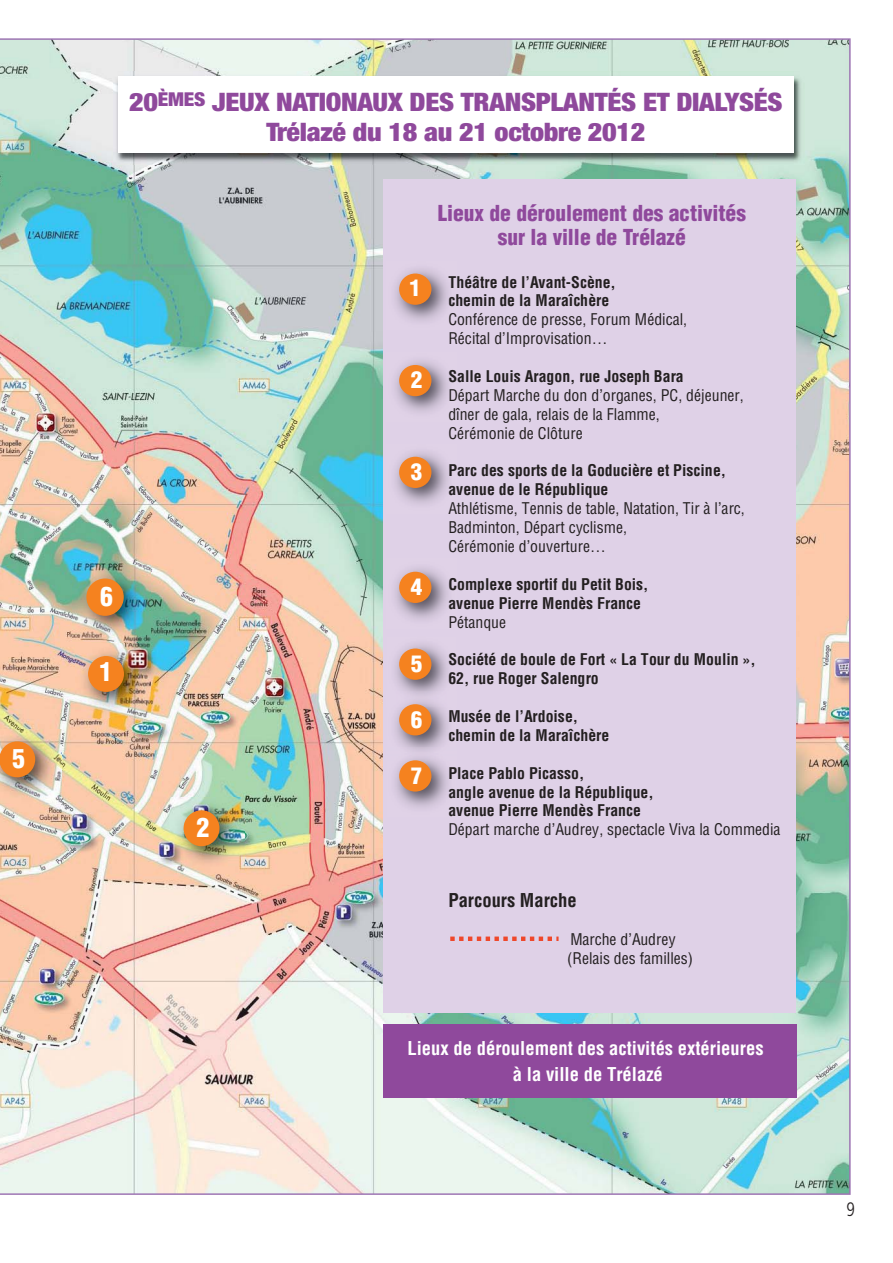
<style>
.page{position:relative;width:893px;height:1263px;background:#fff}
.page>*{position:absolute;margin:0;border:0;box-sizing:border-box;transform-origin:0 0}
.t1{font:900 condensed 25.8px "Helvetica";color:#fff}
.t2{font:900 condensed 25.5px/30px "Helvetica Neue";letter-spacing:-.01em;color:#8f499c;text-align:center;scale:1.1 1}
.t3{font:900 condensed 22.35px "Helvetica";color:#fff}
.t4{font:900 condensed 21.45px/24.3px "Helvetica";color:#8f499c;text-align:center}
.t5{font:300 condensed 19.5px "Frutiger";color:#231f20;scale:.9 1}
.t6{font:700 condensed 18.6px/25.8px "Helvetica";color:#fff;text-align:center}
.t7{font:700 condensed 18.6px "Helvetica";color:#231f20}
.t8{font:700 condensed 15.75px/18.9px "Helvetica";color:#231f20}
.t9{font:condensed 15.75px/18.9px "Helvetica";color:#231f20}
</style>
<div class="page">
<img style="left:0;top:38px;width:850px;height:1157px">
<img style="left:113px;top:71px;width:691px;height:93px">
<div style="left:118px;top:77px;width:675px;height:76px;background:#fff"></div>
<h1 class="t1" style="left:12px;top:749px;width:14px">5</h1>
<h2 class="t2" style="left:129px;top:89px;width:595px">20<sup>ÈMES</sup> JEUX NATIONAUX DES TRANSPLANTÉS ET DIALYSÉS<br>Trélazé du 18 au 21 octobre 2012</h2>
<h1 class="t1" style="left:100px;top:587px;width:14px">6</h1>
<h1 class="t1" style="left:99px;top:662px;width:14px">1</h1>
<h1 class="t1" style="left:196px;top:818px;width:14px">2</h1>
<h3 class="t3" style="left:409px;top:279px;width:13px">1</h3>
<h3 class="t3" style="left:411px;top:372px;width:13px">2</h3>
<h3 class="t3" style="left:411px;top:463px;width:13px">3</h3>
<h3 class="t3" style="left:411px;top:578px;width:13px">4</h3>
<h3 class="t3" style="left:411px;top:655px;width:13px">5</h3>
<h3 class="t3" style="left:411px;top:711px;width:13px">6</h3>
<h3 class="t3" style="left:411px;top:767px;width:13px">7</h3>
<h3 class="t4" style="left:437px;top:203px;width:310px">Lieux de déroulement des activités sur la ville de Trélazé</h3>
<p class="t8" style="left:448px;top:274px;width:169px">Théâtre de l’Avant-Scène, chemin de la Maraîchère</p>
<p class="t9" style="left:448px;top:311px;width:240px">Conférence de presse, Forum Médical,<br>Récital d’Improvisation…</p>
<p class="t8" style="left:448px;top:368px;width:237px">Salle Louis Aragon, rue Joseph Bara</p>
<p class="t9" style="left:448px;top:387px;width:297px">Départ Marche du don d’organes, PC, déjeuner, dîner de gala, relais de la Flamme,<br>Cérémonie de Clôture</p>
<p class="t8" style="left:448px;top:463px;width:279px">Parc des sports de la Goducière et Piscine, avenue de le République</p>
<p class="t9" style="left:448px;top:500px;width:298px">Athlétisme, Tennis de table, Natation, Tir à l’arc,<br>Badminton, Départ cyclisme,<br>Cérémonie d’ouverture…</p>
<p class="t8" style="left:448px;top:576px;width:202px">Complexe sportif du Petit Bois, avenue Pierre Mendès France</p>
<p class="t9" style="left:448px;top:614px;width:59px">Pétanque</p>
<p class="t8" style="left:448px;top:651px;width:309px">Société de boule de Fort « La Tour du Moulin »,<br>62, rue Roger Salengro</p>
<p class="t8" style="left:448px;top:708px;width:162px">Musée de l’Ardoise, chemin de la Maraîchère</p>
<p class="t8" style="left:448px;top:765px;width:207px">Place Pablo Picasso,<br>angle avenue de la République, avenue Pierre Mendès France</p>
<p class="t9" style="left:448px;top:821px;width:334px">Départ marche d’Audrey, spectacle Viva la Commedia</p>
<p class="t7" style="left:448px;top:893px;width:130px">Parcours Marche</p>
<p class="t9" style="left:567px;top:931px;width:127px">Marche d’Audrey (Relais des familles)</p>
<p class="t6" style="left:407px;top:1037px;width:358px">Lieux de déroulement des activités extérieures à la ville de Trélazé</p>
<p class="t5" style="left:846px;top:1202px;width:11px">9</p>
</div>
